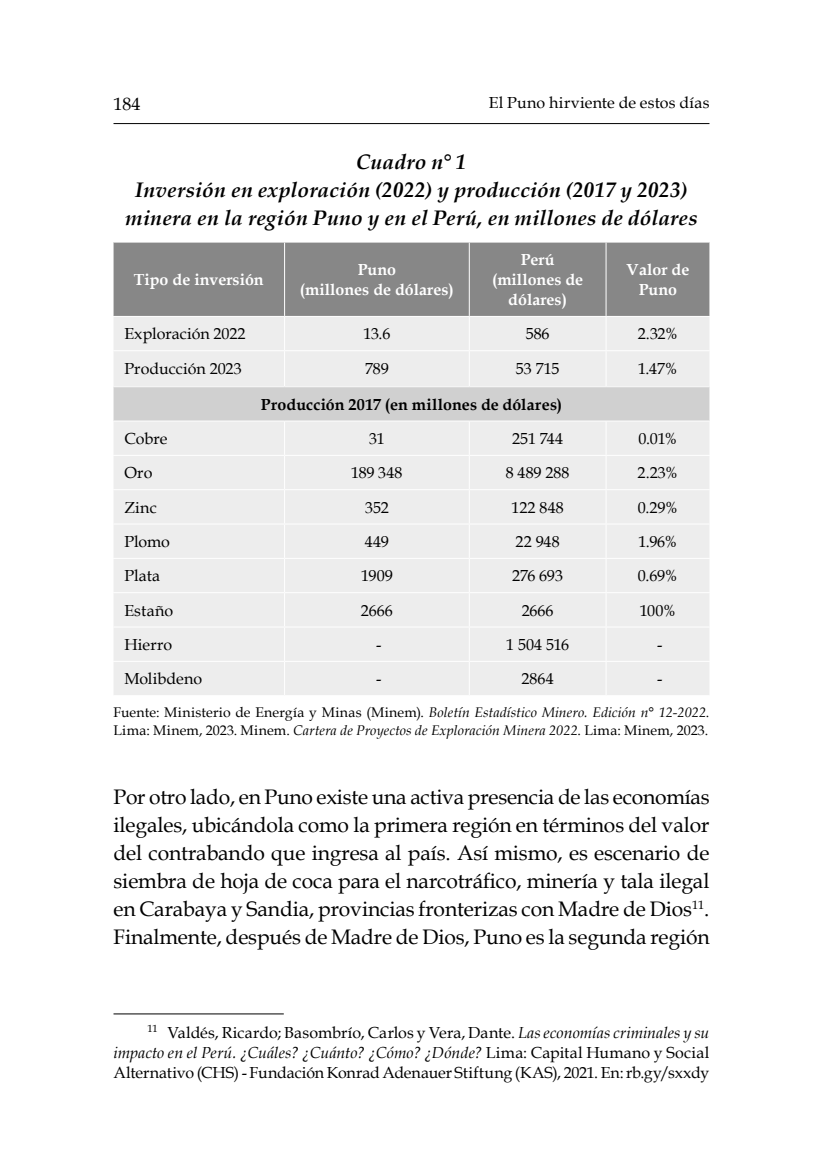
<style>
.page{position:relative;width:823px;height:1163px;background:#fff}
.page>*{position:absolute;margin:0;border:0;box-sizing:border-box;transform-origin:0 0}
.t1{font:21px/28px "Book Antiqua";letter-spacing:-.005em;color:#000;text-align:justify}
.t2{font:italic 700 21px/28px "Book Antiqua";letter-spacing:.015em;color:#000;text-align:center}
.t3{font:18px "Book Antiqua";color:#000}
.t4{font:16px/20px "Book Antiqua";color:#000;text-align:justify}
.t5{font:700 16px/20px "Book Antiqua";color:#fff;text-align:center}
.t6{font:700 16px "Book Antiqua";letter-spacing:.01em;color:#000}
.t7{font:italic 14px/18px "Book Antiqua";letter-spacing:.01em;color:#000}
.s1{font-style:normal}
.s2{font-style:italic}
</style>
<div class="page">
<hr style="left:113px;top:123px;width:596px;height:1px;background:#000">
<div style="left:113px;top:242px;width:596px;height:74px;background:#878787"></div>
<div style="left:114px;top:317px;width:595px;height:378px;background:#ededed"></div>
<div style="left:113px;top:386px;width:596px;height:35px;background:#d0d0d0"></div>
<hr style="left:284px;top:242px;width:1px;height:74px;background:#fff">
<hr style="left:468px;top:242px;width:1px;height:74px;background:#fff">
<hr style="left:605px;top:242px;width:1px;height:74px;background:#fff">
<hr style="left:284px;top:317px;width:1px;height:33px;background:#fff">
<hr style="left:468px;top:317px;width:1px;height:33px;background:#fff">
<hr style="left:605px;top:317px;width:1px;height:33px;background:#fff">
<hr style="left:112px;top:350px;width:172px;height:1px;background:#fff">
<hr style="left:284px;top:350px;width:185px;height:1px;background:#fff">
<hr style="left:284px;top:351px;width:1px;height:35px;background:#fff">
<hr style="left:469px;top:350px;width:136px;height:1px;background:#fff">
<hr style="left:468px;top:351px;width:1px;height:35px;background:#fff">
<hr style="left:605px;top:350px;width:105px;height:1px;background:#fff">
<hr style="left:605px;top:351px;width:1px;height:35px;background:#fff">
<hr style="left:284px;top:421px;width:1px;height:34px;background:#fff">
<hr style="left:468px;top:421px;width:1px;height:34px;background:#fff">
<hr style="left:605px;top:421px;width:1px;height:34px;background:#fff">
<hr style="left:112px;top:455px;width:172px;height:1px;background:#fff">
<hr style="left:284px;top:455px;width:185px;height:1px;background:#fff">
<hr style="left:284px;top:456px;width:1px;height:33px;background:#fff">
<hr style="left:469px;top:455px;width:136px;height:1px;background:#fff">
<hr style="left:468px;top:456px;width:1px;height:33px;background:#fff">
<hr style="left:605px;top:455px;width:105px;height:1px;background:#fff">
<hr style="left:605px;top:456px;width:1px;height:33px;background:#fff">
<hr style="left:112px;top:489px;width:172px;height:1px;background:#fff">
<hr style="left:284px;top:489px;width:185px;height:1px;background:#fff">
<hr style="left:284px;top:490px;width:1px;height:33px;background:#fff">
<hr style="left:469px;top:489px;width:136px;height:1px;background:#fff">
<hr style="left:468px;top:490px;width:1px;height:33px;background:#fff">
<hr style="left:605px;top:489px;width:105px;height:1px;background:#fff">
<hr style="left:605px;top:490px;width:1px;height:33px;background:#fff">
<hr style="left:112px;top:523px;width:172px;height:1px;background:#fff">
<hr style="left:284px;top:523px;width:185px;height:1px;background:#fff">
<hr style="left:284px;top:524px;width:1px;height:33px;background:#fff">
<hr style="left:469px;top:523px;width:136px;height:1px;background:#fff">
<hr style="left:468px;top:524px;width:1px;height:33px;background:#fff">
<hr style="left:605px;top:523px;width:105px;height:1px;background:#fff">
<hr style="left:605px;top:524px;width:1px;height:33px;background:#fff">
<hr style="left:112px;top:557px;width:172px;height:1px;background:#fff">
<hr style="left:284px;top:557px;width:185px;height:1px;background:#fff">
<hr style="left:284px;top:558px;width:1px;height:34px;background:#fff">
<hr style="left:469px;top:557px;width:136px;height:1px;background:#fff">
<hr style="left:468px;top:558px;width:1px;height:34px;background:#fff">
<hr style="left:605px;top:557px;width:105px;height:1px;background:#fff">
<hr style="left:605px;top:558px;width:1px;height:34px;background:#fff">
<hr style="left:112px;top:592px;width:172px;height:1px;background:#fff">
<hr style="left:284px;top:592px;width:185px;height:1px;background:#fff">
<hr style="left:284px;top:593px;width:1px;height:33px;background:#fff">
<hr style="left:469px;top:592px;width:136px;height:1px;background:#fff">
<hr style="left:468px;top:593px;width:1px;height:33px;background:#fff">
<hr style="left:605px;top:592px;width:105px;height:1px;background:#fff">
<hr style="left:605px;top:593px;width:1px;height:33px;background:#fff">
<hr style="left:112px;top:626px;width:172px;height:1px;background:#fff">
<hr style="left:284px;top:626px;width:185px;height:1px;background:#fff">
<hr style="left:284px;top:627px;width:1px;height:33px;background:#fff">
<hr style="left:469px;top:626px;width:136px;height:1px;background:#fff">
<hr style="left:468px;top:627px;width:1px;height:33px;background:#fff">
<hr style="left:605px;top:626px;width:105px;height:1px;background:#fff">
<hr style="left:605px;top:627px;width:1px;height:33px;background:#fff">
<hr style="left:112px;top:660px;width:172px;height:1px;background:#fff">
<hr style="left:284px;top:660px;width:185px;height:1px;background:#fff">
<hr style="left:284px;top:661px;width:1px;height:34px;background:#fff">
<hr style="left:469px;top:660px;width:136px;height:1px;background:#fff">
<hr style="left:468px;top:661px;width:1px;height:34px;background:#fff">
<hr style="left:605px;top:660px;width:105px;height:1px;background:#fff">
<hr style="left:605px;top:661px;width:1px;height:34px;background:#fff">
<hr style="left:112px;top:386px;width:172px;height:1px;background:#fff">
<hr style="left:284px;top:386px;width:185px;height:1px;background:#fff">
<hr style="left:469px;top:386px;width:136px;height:1px;background:#fff">
<hr style="left:605px;top:386px;width:105px;height:1px;background:#fff">
<hr style="left:112px;top:420px;width:172px;height:1px;background:#fff">
<hr style="left:284px;top:420px;width:185px;height:1px;background:#fff">
<hr style="left:469px;top:420px;width:136px;height:1px;background:#fff">
<hr style="left:605px;top:420px;width:105px;height:1px;background:#fff">
<hr style="left:113px;top:1013px;width:170px;height:1px;background:#000">
<p class="t3" style="left:113px;top:91px;width:28px">184</p>
<p class="t4" style="left:488px;top:92px;width:222px">El Puno hirviente de estos días</p>
<h1 class="t2" style="left:125px;top:147px;width:573px">Cuadro n° 1<br>Inversión en exploración (2022) y producción (2017 y 2023) minera en la región Puno y en el Perú, en millones de dólares</h1>
<p class="t5" style="left:134px;top:269px;width:131px">Tipo de inversión</p>
<p class="t5" style="left:300px;top:259px;width:155px">Puno<br>(millones de dólares)</p>
<p class="t5" style="left:492px;top:249px;width:93px">Perú (millones de dólares)</p>
<p class="t5" style="left:626px;top:259px;width:64px">Valor de<br>Puno</p>
<p class="t4" style="left:124px;top:323px;width:123px">Exploración 2022</p>
<p class="t4" style="left:363px;top:323px;width:29px">13.6</p>
<p class="t4" style="left:525px;top:323px;width:25px">586</p>
<p class="t4" style="left:637px;top:323px;width:42px">2.32%</p>
<p class="t4" style="left:124px;top:358px;width:119px">Producción 2023</p>
<p class="t4" style="left:365px;top:358px;width:25px">789</p>
<p class="t4" style="left:515px;top:358px;width:45px">53 715</p>
<p class="t4" style="left:637px;top:358px;width:41px">1.47%</p>
<p class="t6" style="left:261px;top:393px;width:302px">Producción 2017 (en millones de dólares)</p>
<p class="t4" style="left:124px;top:428px;width:45px">Cobre</p>
<p class="t4" style="left:369px;top:428px;width:17px">31</p>
<p class="t4" style="left:512px;top:428px;width:52px">251 744</p>
<p class="t4" style="left:638px;top:428px;width:41px">0.01%</p>
<p class="t4" style="left:124px;top:462px;width:30px">Oro</p>
<p class="t4" style="left:351px;top:462px;width:53px">189 348</p>
<p class="t4" style="left:505px;top:462px;width:65px">8 489 288</p>
<p class="t4" style="left:637px;top:462px;width:42px">2.23%</p>
<p class="t4" style="left:124px;top:497px;width:34px">Zinc</p>
<p class="t4" style="left:365px;top:497px;width:25px">352</p>
<p class="t4" style="left:511px;top:497px;width:54px">122 848</p>
<p class="t4" style="left:637px;top:497px;width:42px">0.29%</p>
<p class="t4" style="left:124px;top:531px;width:47px">Plomo</p>
<p class="t4" style="left:365px;top:531px;width:26px">449</p>
<p class="t4" style="left:515px;top:531px;width:46px">22 948</p>
<p class="t4" style="left:638px;top:531px;width:41px">1.96%</p>
<p class="t4" style="left:124px;top:565px;width:37px">Plata</p>
<p class="t4" style="left:361px;top:565px;width:33px">1909</p>
<p class="t4" style="left:512px;top:565px;width:52px">276 693</p>
<p class="t4" style="left:637px;top:565px;width:42px">0.69%</p>
<p class="t4" style="left:124px;top:599px;width:50px">Estaño</p>
<p class="t4" style="left:361px;top:599px;width:33px">2666</p>
<p class="t4" style="left:521px;top:599px;width:33px">2666</p>
<p class="t4" style="left:639px;top:599px;width:38px">100%</p>
<p class="t4" style="left:124px;top:634px;width:49px">Hierro</p>
<p class="t4" style="left:376px;top:634px;width:7px">-</p>
<p class="t4" style="left:506px;top:634px;width:64px">1 504 516</p>
<p class="t4" style="left:657px;top:634px;width:7px">-</p>
<p class="t4" style="left:124px;top:668px;width:79px">Molibdeno</p>
<p class="t4" style="left:376px;top:668px;width:7px">-</p>
<p class="t4" style="left:521px;top:668px;width:34px">2864</p>
<p class="t4" style="left:657px;top:668px;width:7px">-</p>
<p class="t7" style="left:113px;top:703px;width:597px"><span class="s1">Fuente: Ministerio de Energía y Minas (Minem).</span> Boletín Estadístico Minero. Edición n° 12-2022<span class="s1">.<br>Lima: Minem, 2023. Minem.</span> Cartera de Proyectos de Exploración Minera 2022<span class="s1">. Lima: Minem, 2023.</span></p>
<p class="t1" style="left:113px;top:782px;width:597px">Por otro lado, en Puno existe una activa presencia de las economías ilegales, ubicándola como la primera región en términos del valor del contrabando que ingresa al país. Así mismo, es escenario de siembra de hoja de coca para el narcotráfico, minería y tala ilegal en Carabaya y Sandia, provincias fronterizas con Madre de Dios<sup>11</sup>.<br>Finalmente, después de Madre de Dios, Puno es la segunda región</p>
<p class="t4" style="left:113px;top:1021px;width:597px;text-indent:34px"><sup>11</sup> Valdés, Ricardo; Basombrío, Carlos y Vera, Dante. <span class="s2">Las economías criminales y su impacto en el Perú. ¿Cuáles? ¿Cuánto? ¿Cómo? ¿Dónde?</span> Lima: Capital Humano y Social Alternativo (CHS) - Fundación Konrad Adenauer Stiftung (KAS), 2021. En: rb.gy/sxxdy</p>
</div>
